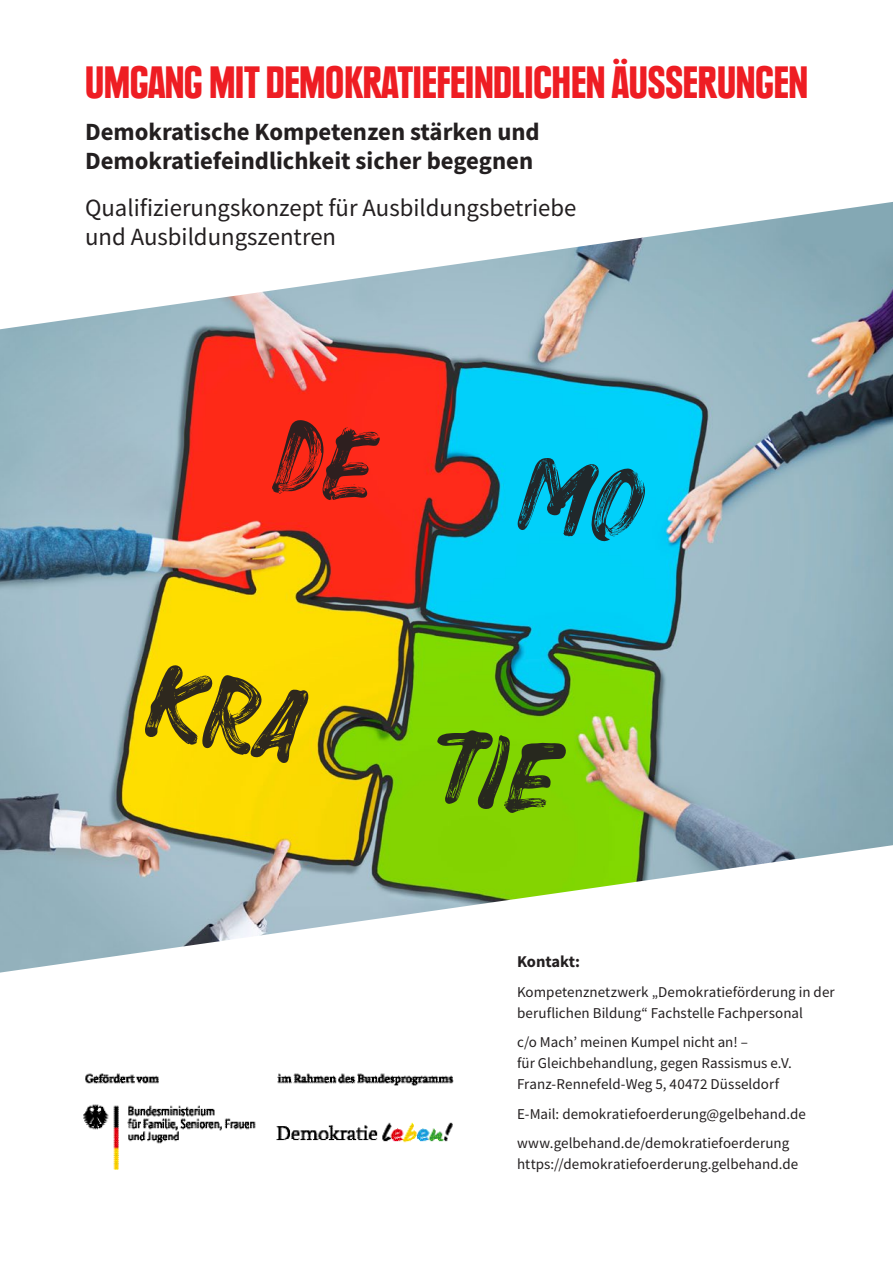
<style>
.page{position:relative;width:893px;height:1263px;background:#fff}
.page>*{position:absolute;margin:0;border:0;box-sizing:border-box;transform-origin:0 0}
.t1{font:900 condensed 45px "Plak LT";color:#ee1d23}
.t2{font:700 24.75px/29.2px "Source Sans Pro";color:#231f20}
.t3{font:24.75px/29.2px "Source Sans Pro";color:#231f20}
.t4{font:700 16.5px "Source Sans Pro";letter-spacing:-.01em;color:#231f20}
.t5{font:15px/21px "Source Sans Pro";letter-spacing:.005em;color:#231f20}
</style>
<div class="page">
<img style="left:83px;top:1073px;width:371px;height:97px">
<img style="left:0;top:202px;width:893px;height:770px">
<div style="left:270px;top:417px;width:112px;height:89px;background:#fe2917"></div>
<div style="left:514px;top:454px;width:134px;height:92px;background:#01d0fa"></div>
<div style="left:143px;top:662px;width:167px;height:104px;background:#fedc00"></div>
<div style="left:428px;top:725px;width:139px;height:94px;background:#82d601"></div>
<h1 class="t1" style="left:85px;top:56px;width:724px">UMGANG MIT DEMOKRATIEFEINDLICHEN ÄUSSERUNGEN</h1>
<h2 class="t2" style="left:85px;top:117px;width:456px">Demokratische Kompetenzen stärken und<br>Demokratiefeindlichkeit sicher begegnen</h2>
<h2 class="t3" style="left:85px;top:193px;width:493px">Qualifizierungskonzept für Ausbildungsbetriebe und Ausbildungszentren</h2>
<p class="t4" style="left:517px;top:951px;width:64px">Kontakt:</p>
<p class="t5" style="left:517px;top:981px;width:319px">Kompetenznetzwerk „Demokratieförderung in der beruflichen Bildung“ Fachstelle Fachpersonal</p>
<p class="t5" style="left:517px;top:1032px;width:276px">c/o Machʼ meinen Kumpel nicht an! –<br>für Gleichbehandlung, gegen Rassismus e.V.<br>Franz-Rennefeld-Weg 5, 40472 Düsseldorf</p>
<p class="t5" style="left:517px;top:1099px;width:290px;line-height:29.5px">E-Mail: demokratiefoerderung@gelbehand.de www.gelbehand.de/demokratiefoerderung</p>
<p class="t5" style="left:517px;top:1154px;width:283px">https://demokratiefoerderung.gelbehand.de</p>
</div>
